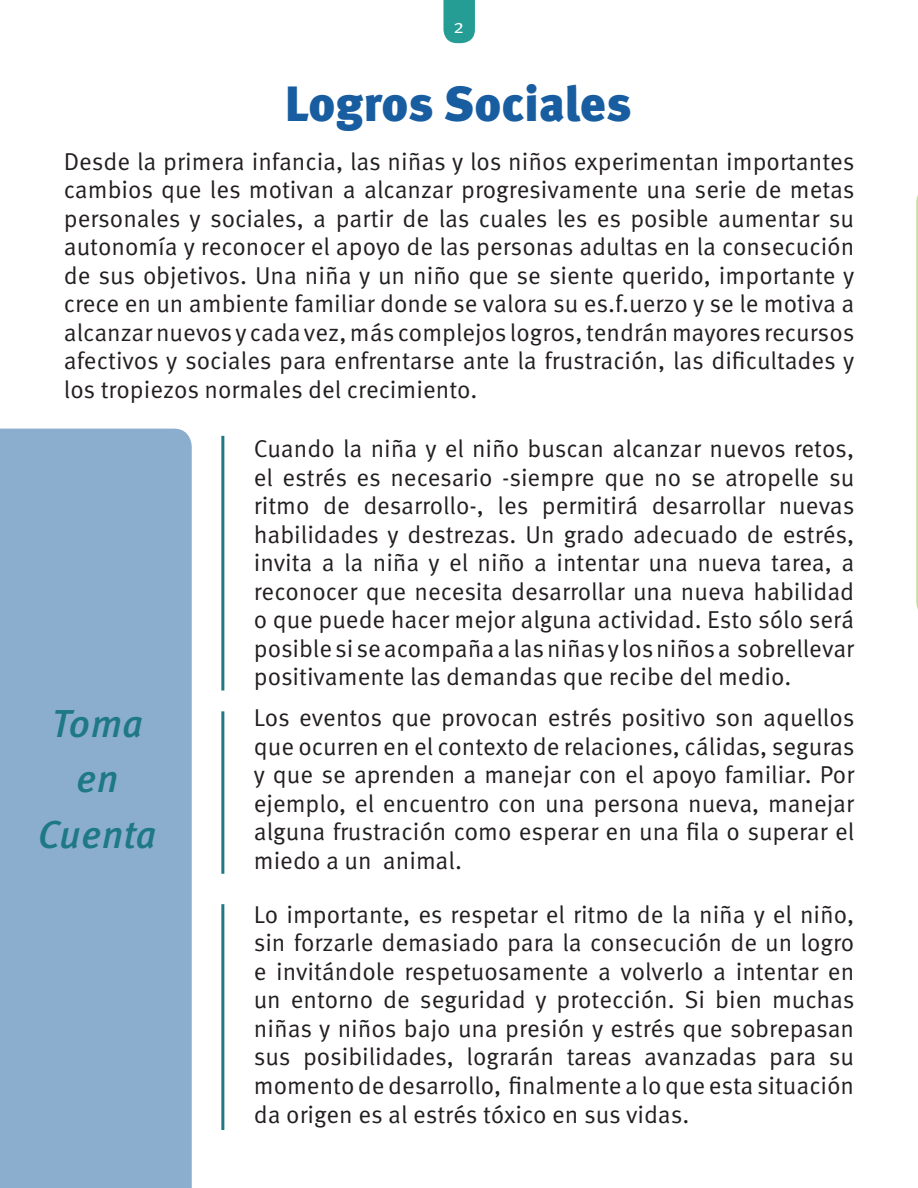
<style>
.page{position:relative;width:918px;height:1188px;background:#fff}
.page>*{position:absolute;margin:0;border:0;box-sizing:border-box;transform-origin:0 0}
.t1{font:900 49.5px "Meta Pro";letter-spacing:-.005em;color:#185da0}
.t2{font:italic 500 39px/55.5px "Meta Pro";letter-spacing:.01em;color:#1e7886;text-align:center}
.t3{font:24.45px/28.5px "Meta Pro";color:#231f20;text-align:justify}
.t4{font:19.5px "Meta Pro";color:#fff}
</style>
<div class="page">
<svg style="left:443px;top:0;width:32px;height:43px"></svg>
<div style="left:0;top:429px;width:192px;height:759px;background:#8baecf"></div>
<div style="left:221px;top:436px;width:3px;height:255px;border:2px solid #1e7886"></div>
<div style="left:221px;top:711px;width:3px;height:163px;border:2px solid #1e7886"></div>
<div style="left:221px;top:904px;width:3px;height:226px;border:2px solid #1e7886"></div>
<svg style="left:916px;top:195px;width:2px;height:415px"></svg>
<p class="t4" style="left:454px;top:13px;width:12px">2</p>
<h1 class="t1" style="left:285px;top:72px;width:348px">Logros Sociales</h1>
<p class="t3" style="left:64px;top:148px;width:792px">Desde la primera infancia, las niñas y los niños experimentan importantes cambios que les motivan a alcanzar progresivamente una serie de metas personales y sociales, a partir de las cuales les es posible aumentar su autonomía y reconocer el apoyo de las personas adultas en la consecución de sus objetivos. Una niña y un niño que se siente querido, importante y crece en un ambiente familiar donde se valora su es.f.uerzo y se le motiva a alcanzar nuevos y cada vez, más complejos logros, tendrán mayores recursos afectivos y sociales para enfrentarse ante la frustración, las dificultades y los tropiezos normales del crecimiento.</p>
<p class="t3" style="left:254px;top:435px;width:602px">Cuando la niña y el niño buscan alcanzar nuevos retos, el estrés es necesario -siempre que no se atropelle su ritmo de desarrollo-, les permitirá desarrollar nuevas habilidades y destrezas. Un grado adecuado de estrés, invita a la niña y el niño a intentar una nueva tarea, a reconocer que necesita desarrollar una nueva habilidad o que puede hacer mejor alguna actividad. Esto sólo será posible si se acompaña a las niñas y los niños a sobrellevar positivamente las demandas que recibe del medio.</p>
<p class="t3" style="left:254px;top:704px;width:602px">Los eventos que provocan estrés positivo son aquellos que ocurren en el contexto de relaciones, cálidas, seguras y que se aprenden a manejar con el apoyo familiar. Por ejemplo, el encuentro con una persona nueva, manejar alguna frustración como esperar en una fila o superar el miedo a un animal.</p>
<p class="t3" style="left:254px;top:901px;width:602px">Lo importante, es respetar el ritmo de la niña y el niño, sin forzarle demasiado para la consecución de un logro e invitándole respetuosamente a volverlo a intentar en un entorno de seguridad y protección. Si bien muchas niñas y niños bajo una presión y estrés que sobrepasan sus posibilidades, lograrán tareas avanzadas para su momento de desarrollo, finalmente a lo que esta situación da origen es al estrés tóxico en sus vidas.</p>
<h2 class="t2" style="left:38px;top:697px;width:120px">Toma en<br>Cuenta</h2>
</div>
